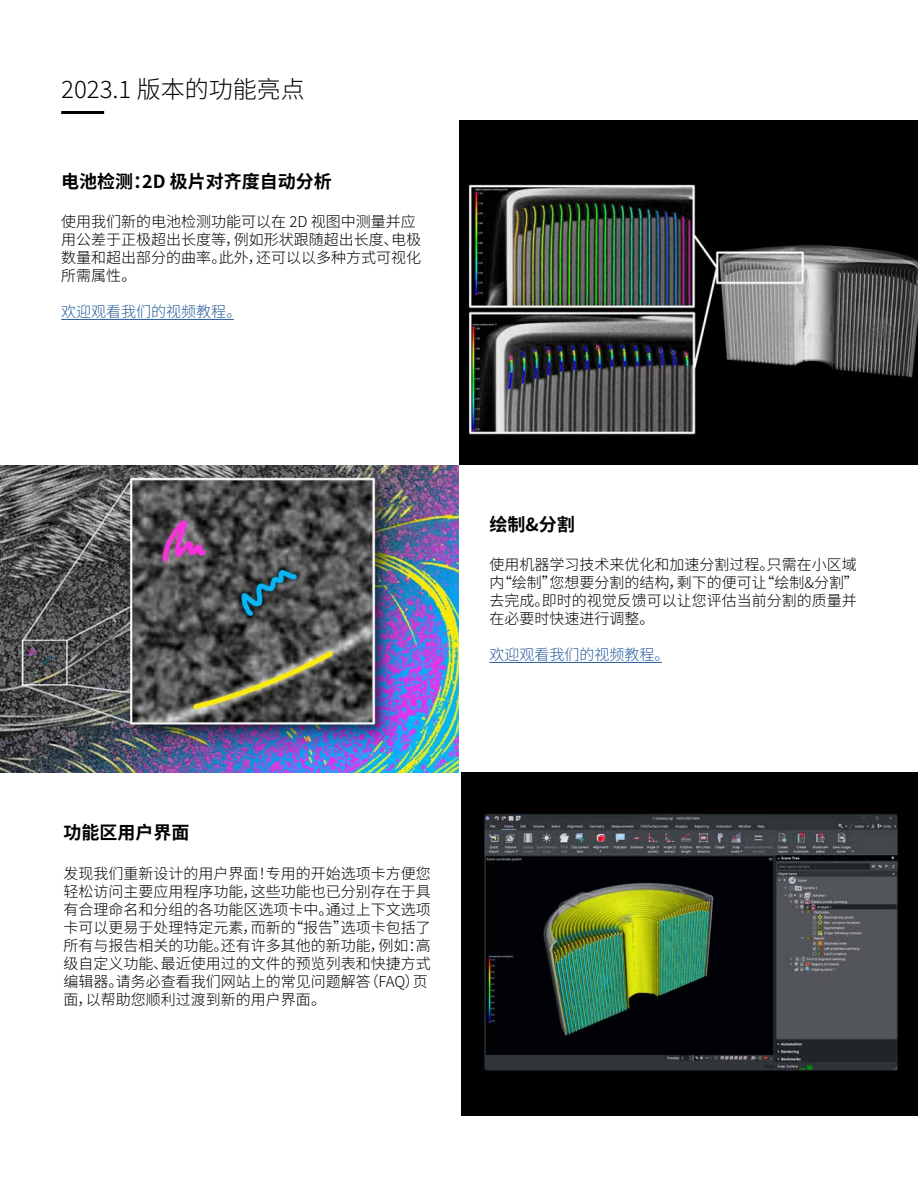
<style>
.page{position:relative;width:918px;height:1188px;background:#fff}
.page>*{position:absolute;margin:0;border:0;box-sizing:border-box;transform-origin:0 0}
.t1{font:300 24px "Source Han Sans CN";color:#000}
.t2{font:700 18px "Source Han Sans CN";color:#000}
.t3{font:300 15px/18px "Source Han Sans CN";color:#000}
.t4{font:300 15px "Source Han Sans CN";color:#275b9b}
</style>
<div class="page">
<hr style="left:61px;top:111px;width:43px;height:3px;background:#000">
<img style="left:459px;top:121px;width:459px;height:343px">
<hr style="left:61px;top:319px;width:173px;height:1px;background:#275b9b">
<div style="left:461px;top:773px;width:457px;height:343px;background:#000"></div>
<img style="left:483px;top:813px;width:415px;height:258px">
<hr style="left:489px;top:662px;width:173px;height:1px;background:#275b9b">
<img style="left:0;top:465px;width:459px;height:308px">
<h1 class="t1" style="left:61px;top:76px;width:245px">2023.1 版本的功能亮点</h1>
<p class="t2" style="left:61px;top:171px;width:272px">电池检测：2D 极片对齐度自动分析</p>
<p class="t3" style="left:61px;top:213px;width:362px">使用我们新的电池检测功能可以在 2D 视图中测量并应用公差于正极超出长度等，例如形状跟随超出长度、电极数量和超出部分的曲率。此外，还可以以多种方式可视化所需属性。</p>
<p class="t4" style="left:61px;top:303px;width:182px">欢迎观看我们的视频教程。</p>
<p class="t2" style="left:489px;top:514px;width:87px">绘制&amp;分割</p>
<p class="t3" style="left:489px;top:556px;width:371px">使用机器学习技术来优化和加速分割过程。只需在小区域内“绘制”您想要分割的结构，剩下的便可让“绘制&amp;分割”去完成。即时的视觉反馈可以让您评估当前分割的质量并在必要时快速进行调整。</p>
<p class="t4" style="left:489px;top:646px;width:182px">欢迎观看我们的视频教程。</p>
<p class="t2" style="left:63px;top:823px;width:127px">功能区用户界面</p>
<p class="t3" style="left:63px;top:865px;width:369px">发现我们重新设计的用户界面！专用的开始选项卡方便您轻松访问主要应用程序功能，这些功能也已分别存在于具有合理命名和分组的各功能区选项卡中。通过上下文选项卡可以更易于处理特定元素，而新的“报告”选项卡包括了所有与报告相关的功能。还有许多其他的新功能，例如：高级自定义功能、最近使用过的文件的预览列表和快捷方式编辑器。请务必查看我们网站上的常见问题解答（FAQ）页面，以帮助您顺利过渡到新的用户界面。</p>
</div>
